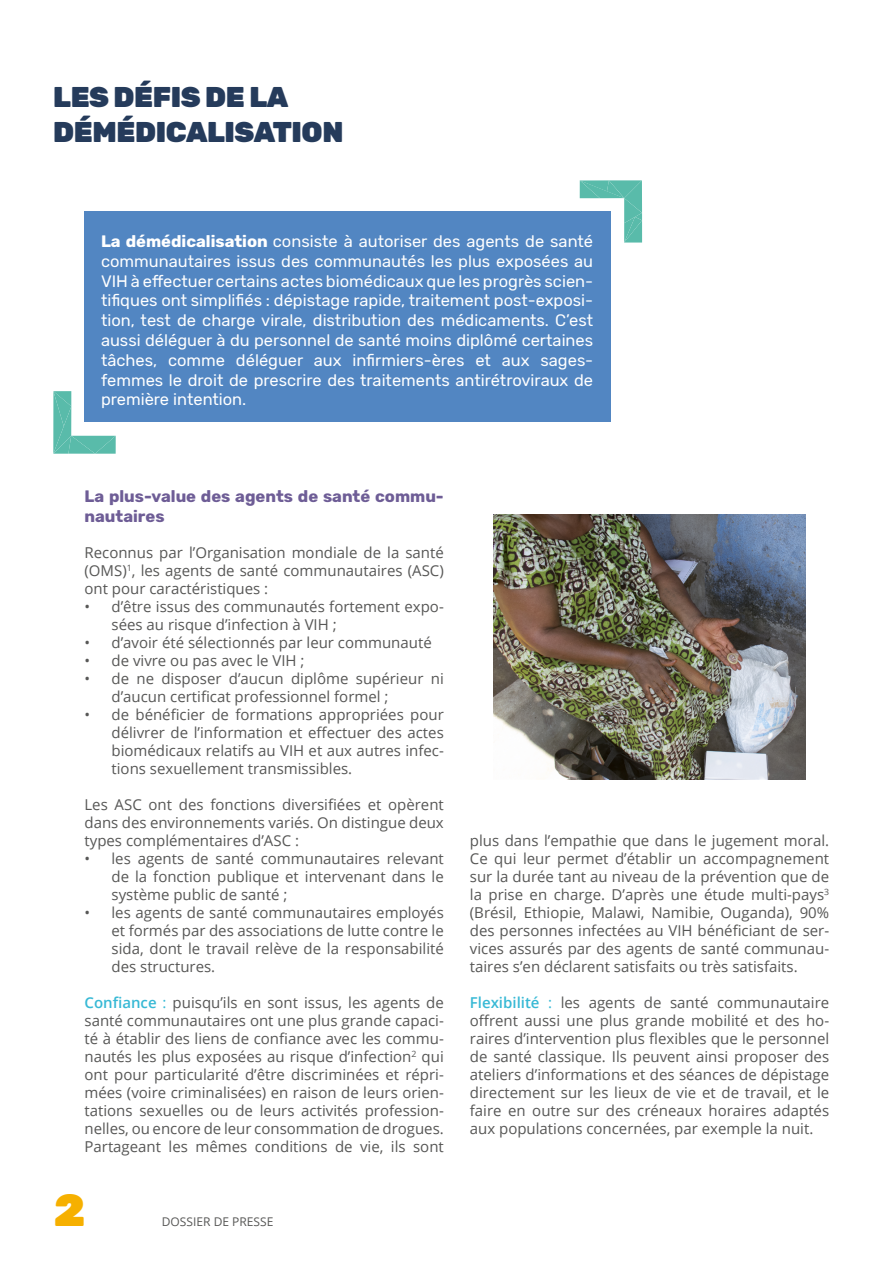
<style>
.page{position:relative;width:893px;height:1263px;background:#fff}
.page>*{position:absolute;margin:0;border:0;box-sizing:border-box;transform-origin:0 0}
.t1{font:900 45px "Rubik";color:#f6b000}
.t2{font:900 28.5px/34.2px "Rubik";letter-spacing:-.015em;color:#253b5b}
.t3{font:16.5px/19.8px "Rubik";color:#fff;text-align:justify}
.t4{font:700 16.5px/19.8px "Rubik";color:#6e5d96}
.t5{font:15px/18px "Open Sans";color:#575756;text-align:justify}
.t6{font:12px "Open Sans";color:#575756}
.s1{font-weight:700}
.s2{font-weight:600;color:#38b9d5}
.s3{color:#38b9d5}
</style>
<div class="page">
<svg style="left:580px;top:180px;width:62px;height:63px"></svg>
<div style="left:85px;top:211px;width:526px;height:211px;background:#5286c2"></div>
<svg style="left:53px;top:391px;width:63px;height:63px"></svg>
<img style="left:494px;top:515px;width:311px;height:264px">
<h2 class="t2" style="left:53px;top:81px;width:292px">LES DÉFIS DE LA<br>DÉMÉDICALISATION</h2>
<p class="t3" style="left:101px;top:232px;width:494px"><span class="s1">La démédicalisation</span> consiste à autoriser des agents de santé communautaires issus des communautés les plus exposées au VIH à effectuer certains actes biomédicaux que les progrès scien&shy;tifiques ont simplifiés : dépistage rapide, traitement post-exposi&shy;tion, test de charge virale, distribution des médicaments. C’est aussi déléguer à du personnel de santé moins diplômé certaines tâches, comme déléguer aux infirmiers-ères et aux sages&shy;femmes le droit de prescrire des traitements antirétroviraux de première intention.</p>
<p class="t4" style="left:85px;top:487px;width:361px">La plus-value des agents de santé commu&shy;nautaires</p>
<p class="t5" style="left:85px;top:543px;width:361px">Reconnus par l’Organisation mondiale de la santé (OMS)<sup>1</sup>, les agents de santé communautaires (ASC) ont pour caractéristiques :</p>
<p class="t5" style="left:112px;top:597px;width:334px;text-indent:-27px">• d’être issus des communautés fortement expo&shy;sées au risque d’infection à VIH ;</p>
<p class="t5" style="left:85px;top:633px;width:349px">• d’avoir été sélectionnés par leur communauté</p>
<p class="t5" style="left:85px;top:651px;width:222px">• de vivre ou pas avec le VIH ;</p>
<p class="t5" style="left:112px;top:669px;width:334px;text-indent:-27px">• de ne disposer d’aucun diplôme supérieur ni d’aucun certificat professionnel formel ;</p>
<p class="t5" style="left:112px;top:705px;width:334px;text-indent:-27px">• de bénéficier de formations appropriées pour délivrer de l’information et effectuer des actes biomédicaux relatifs au VIH et aux autres infec&shy;tions sexuellement transmissibles.</p>
<p class="t5" style="left:85px;top:795px;width:361px">Les ASC ont des fonctions diversifiées et opèrent dans des environnements variés. On distingue deux types complémentaires d’ASC :</p>
<p class="t5" style="left:112px;top:849px;width:334px;text-indent:-27px">• les agents de santé communautaires relevant de la fonction publique et intervenant dans le système public de santé ;</p>
<p class="t5" style="left:112px;top:903px;width:334px;text-indent:-27px">• les agents de santé communautaires employés et formés par des associations de lutte contre le sida, dont le travail relève de la responsabilité des structures.</p>
<p class="t5" style="left:85px;top:993px;width:361px"><span class="s2">Confiance</span> <span class="s3">:</span> puisqu’ils en sont issus, les agents de santé communautaires ont une plus grande capaci&shy;té à établir des liens de confiance avec les commu&shy;nautés les plus exposées au risque d’infection<sup>2</sup> qui ont pour particularité d’être discriminées et répri&shy;mées (voire criminalisées) en raison de leurs orien&shy;tations sexuelles ou de leurs activités profession&shy;nelles, ou encore de leur consommation de drogues.<br>Partageant les mêmes conditions de vie, ils sont</p>
<h1 class="t1" style="left:54px;top:1183px;width:33px">2</h1>
<p class="t6" style="left:162px;top:1213px;width:113px">DOSSIER DE PRESSE</p>
<p class="t5" style="left:470px;top:831px;width:361px">plus dans l’empathie que dans le jugement moral.<br>Ce qui leur permet d’établir un accompagnement sur la durée tant au niveau de la prévention que de la prise en charge. D’après une étude multi-pays<sup>3 </sup>(Brésil, Ethiopie, Malawi, Namibie, Ouganda), 90% des personnes infectées au VIH bénéficiant de ser&shy;vices assurés par des agents de santé communau&shy;taires s’en déclarent satisfaits ou très satisfaits.</p>
<p class="t5" style="left:470px;top:993px;width:361px"><span class="s2">Flexibilité</span> <span class="s3">:</span> les agents de santé communautaire offrent aussi une plus grande mobilité et des ho&shy;raires d’intervention plus flexibles que le personnel de santé classique. Ils peuvent ainsi proposer des ateliers d’informations et des séances de dépistage directement sur les lieux de vie et de travail, et le faire en outre sur des créneaux horaires adaptés aux populations concernées, par exemple la nuit.</p>
</div>
